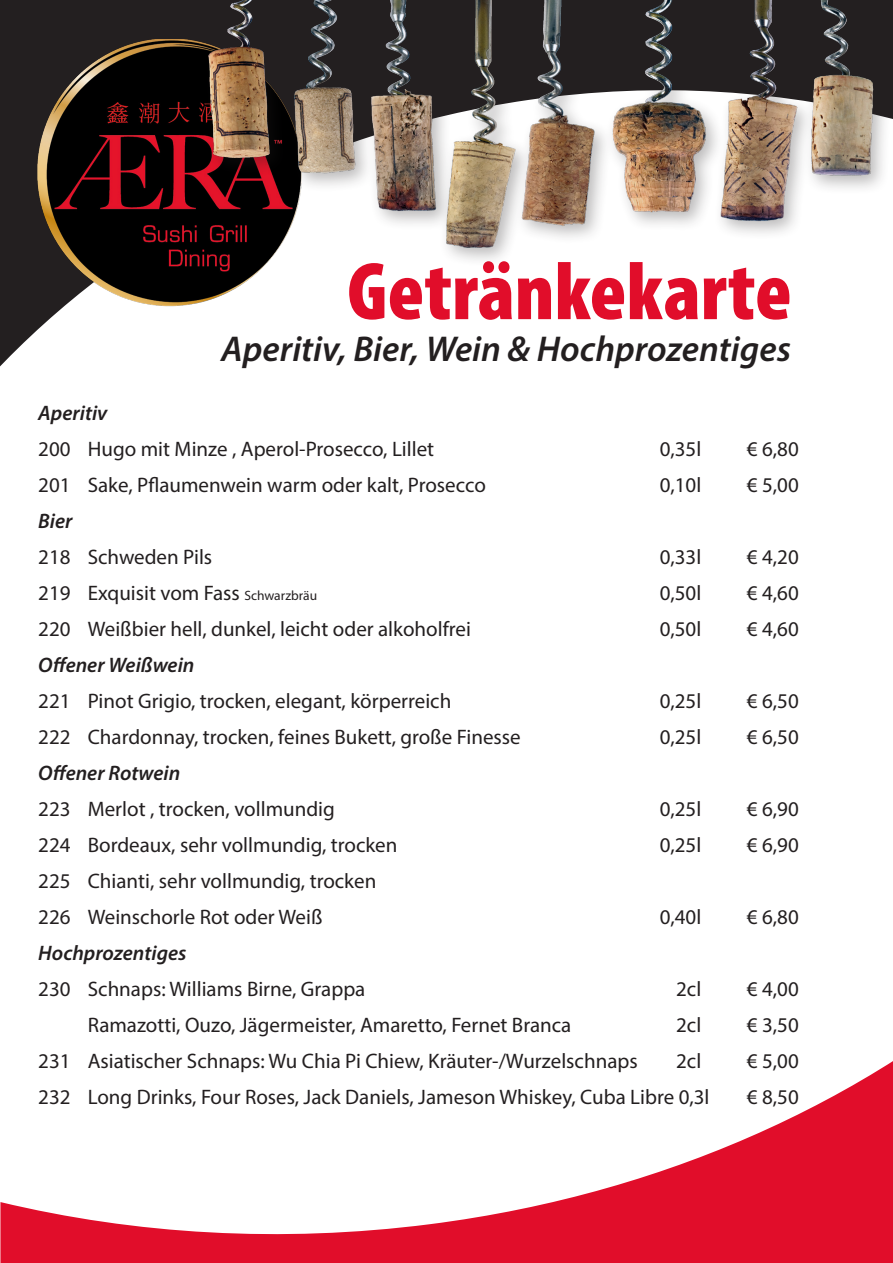
<style>
.page{position:relative;width:893px;height:1263px;background:#fff}
.page>*{position:absolute;margin:0;border:0;box-sizing:border-box;transform-origin:0 0}
.t1{font:900 condensed 82.5px "Myriad Pro";color:#e10d2a}
.t2{font:italic 600 36px "Myriad Pro";color:#231f20}
.t3{font:21px/36px "Myriad Pro";color:#231f20}
.t4{font:italic 600 21px "Myriad Pro";color:#231f20}
.s1{font-size:13.5px}
</style>
<div class="page">
<svg style="left:0;top:1061px;width:893px;height:202px"></svg>
<svg style="left:0;top:0;width:893px;height:367px"></svg>
<img style="left:38px;top:40px;width:263px;height:266px">
<div style="left:201px;top:0;width:691px;height:268px;background:#231f20;opacity:.31"></div>
<img style="left:201px;top:0;width:678px;height:256px">
<h1 class="t1" style="left:347px;top:239px;width:446px">Getränkekarte</h1>
<h2 class="t2" style="left:221px;top:326px;width:571px">Aperitiv, Bier, Wein &amp; Hochprozentiges</h2>
<p class="t4" style="left:38px;top:400px;width:71px">Aperitiv</p>
<p class="t3" style="left:38px;top:431px;width:397px">200 Hugo mit Minze , Aperol-Prosecco, Lillet</p>
<p class="t3" style="left:660px;top:431px;width:43px">0,35l</p>
<p class="t3" style="left:747px;top:431px;width:53px">€ 6,80</p>
<p class="t3" style="left:38px;top:467px;width:449px">201 Sake, Pflaumenwein warm oder kalt, Prosecco</p>
<p class="t3" style="left:660px;top:467px;width:43px">0,10l</p>
<p class="t3" style="left:747px;top:467px;width:53px">€ 5,00</p>
<p class="t4" style="left:38px;top:507px;width:36px">Bier</p>
<p class="t3" style="left:38px;top:539px;width:176px">218 Schweden Pils</p>
<p class="t3" style="left:660px;top:539px;width:43px">0,33l</p>
<p class="t3" style="left:747px;top:539px;width:53px">€ 4,20</p>
<p class="t3" style="left:38px;top:575px;width:280px">219 Exquisit vom Fass <span class="s1">Schwarzbräu</span></p>
<p class="t3" style="left:660px;top:575px;width:43px">0,50l</p>
<p class="t3" style="left:747px;top:575px;width:53px">€ 4,60</p>
<p class="t3" style="left:38px;top:611px;width:434px">220 Weißbier hell, dunkel, leicht oder alkoholfrei</p>
<p class="t3" style="left:660px;top:611px;width:43px">0,50l</p>
<p class="t3" style="left:747px;top:611px;width:53px">€ 4,60</p>
<p class="t4" style="left:38px;top:651px;width:158px">Offener Weißwein</p>
<p class="t3" style="left:38px;top:683px;width:415px">221 Pinot Grigio, trocken, elegant, körperreich</p>
<p class="t3" style="left:660px;top:683px;width:43px">0,25l</p>
<p class="t3" style="left:747px;top:683px;width:53px">€ 6,50</p>
<p class="t3" style="left:38px;top:719px;width:484px">222 Chardonnay, trocken, feines Bukett, große Finesse</p>
<p class="t3" style="left:660px;top:719px;width:43px">0,25l</p>
<p class="t3" style="left:747px;top:719px;width:53px">€ 6,50</p>
<p class="t4" style="left:38px;top:759px;width:144px">Offener Rotwein</p>
<p class="t3" style="left:38px;top:791px;width:298px">223 Merlot , trocken, vollmundig</p>
<p class="t3" style="left:660px;top:791px;width:43px">0,25l</p>
<p class="t3" style="left:747px;top:791px;width:53px">€ 6,90</p>
<p class="t3" style="left:38px;top:827px;width:361px">224 Bordeaux, sehr vollmundig, trocken</p>
<p class="t3" style="left:660px;top:827px;width:43px">0,25l</p>
<p class="t3" style="left:747px;top:827px;width:53px">€ 6,90</p>
<p class="t3" style="left:38px;top:863px;width:340px">225 Chianti, sehr vollmundig, trocken<br>226 Weinschorle Rot oder Weiß</p>
<p class="t3" style="left:660px;top:898px;width:43px">0,40l</p>
<p class="t3" style="left:747px;top:898px;width:53px">€ 6,80</p>
<p class="t4" style="left:38px;top:939px;width:150px">Hochprozentiges</p>
<p class="t3" style="left:38px;top:970px;width:329px">230 Schnaps: Williams Birne, Grappa</p>
<p class="t3" style="left:676px;top:970px;width:27px">2cl</p>
<p class="t3" style="left:747px;top:970px;width:53px">€ 4,00</p>
<p class="t3" style="left:88px;top:1006px;width:485px">Ramazotti, Ouzo, Jägermeister, Amaretto, Fernet Branca</p>
<p class="t3" style="left:676px;top:1006px;width:27px">2cl</p>
<p class="t3" style="left:747px;top:1006px;width:53px">€ 3,50</p>
<p class="t3" style="left:38px;top:1042px;width:601px">231 Asiatischer Schnaps: Wu Chia Pi Chiew, Kräuter-/Wurzelschnaps</p>
<p class="t3" style="left:676px;top:1042px;width:27px">2cl</p>
<p class="t3" style="left:747px;top:1042px;width:53px">€ 5,00</p>
<p class="t3" style="left:38px;top:1078px;width:673px">232 Long Drinks, Four Roses, Jack Daniels, Jameson Whiskey, Cuba Libre 0,3l</p>
<p class="t3" style="left:747px;top:1078px;width:53px">€ 8,50</p>
</div>
